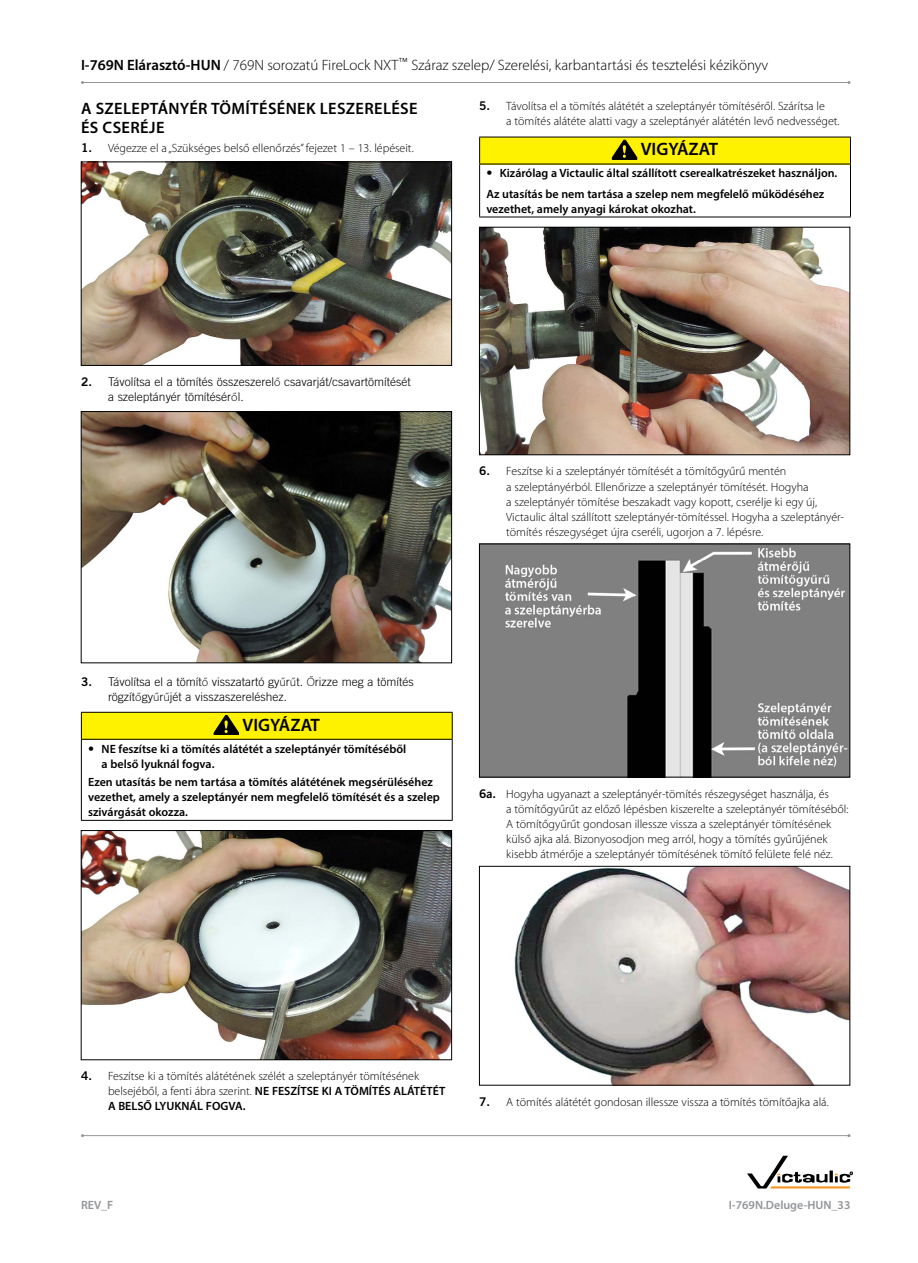
<style>
.page{position:relative;width:918px;height:1263px;background:#fff}
.page>*{position:absolute;margin:0;border:0;box-sizing:border-box;transform-origin:0 0}
.t1{font:600 18px "Myriad Pro";color:#000}
.t2{font:600 16.5px/19.8px "Myriad Pro";letter-spacing:.02em;color:#000}
.t3{font:300 15px "Myriad Pro";color:#000}
.t4{font:300 12px/15px "Myriad Pro";color:#000}
.t5{font:600 12px/15px "Myriad Pro";color:#000}
.t6{font:300 12px/15px "Trade Gothic LT Std";color:#000}
.t7{font:600 12px "Myriad Pro";color:#939598}
.s1{font-weight:600}
.s2{font-family:"Trade Gothic LT Std Bd 2";font-weight:400}
.s3{font-family:"Trade Gothic LT Std";font-weight:300}
.s4{font-family:"Myriad Pro"}
</style>
<div class="page">
<hr style="left:82px;top:82px;width:767px;height:1px;background:#939598">
<img style="left:83px;top:164px;width:367px;height:200px">
<div style="left:81px;top:162px;width:371px;height:204px;border:1px solid #000"></div>
<img style="left:83px;top:413px;width:367px;height:248px">
<div style="left:81px;top:411px;width:371px;height:252px;border:1px solid #000"></div>
<div style="left:81px;top:712px;width:371px;height:27px;background:#fff200"></div>
<hr style="left:81px;top:712px;width:372px;height:1px;background:#000">
<svg style="left:81px;top:713px;width:1px;height:26px"></svg>
<svg style="left:452px;top:713px;width:1px;height:26px"></svg>
<hr style="left:81px;top:739px;width:372px;height:1px;background:#000">
<hr style="left:81px;top:740px;width:1px;height:80px;background:#000">
<hr style="left:452px;top:740px;width:1px;height:80px;background:#000">
<hr style="left:81px;top:820px;width:372px;height:1px;background:#000">
<svg style="left:214px;top:715px;width:25px;height:20px"></svg>
<img style="left:83px;top:832px;width:367px;height:226px">
<div style="left:81px;top:830px;width:371px;height:230px;border:1px solid #000"></div>
<div style="left:480px;top:137px;width:371px;height:27px;background:#fff200"></div>
<hr style="left:479px;top:137px;width:372px;height:1px;background:#000">
<svg style="left:479px;top:137px;width:1px;height:27px"></svg>
<svg style="left:850px;top:137px;width:1px;height:27px"></svg>
<hr style="left:479px;top:164px;width:372px;height:1px;background:#000">
<hr style="left:479px;top:164px;width:1px;height:53px;background:#000">
<hr style="left:850px;top:164px;width:1px;height:53px;background:#000">
<hr style="left:479px;top:217px;width:372px;height:1px;background:#000">
<svg style="left:612px;top:140px;width:25px;height:20px"></svg>
<img style="left:481px;top:229px;width:367px;height:224px">
<div style="left:479px;top:227px;width:371px;height:228px;border:1px solid #000"></div>
<img style="left:481px;top:546px;width:367px;height:229px">
<div style="left:479px;top:544px;width:371px;height:233px;border:1px solid #000"></div>
<img style="left:514px;top:868px;width:334px;height:215px">
<div style="left:479px;top:866px;width:371px;height:219px;border:1px solid #000"></div>
<svg style="left:747px;top:1156px;width:106px;height:32px"></svg>
<hr style="left:83px;top:1135px;width:766px;height:1px;background:#939598">
<p class="t3" style="left:81px;top:57px;width:689px"><span class="s1">I-769N Elárasztó-HUN</span> / 769N sorozatú FireLock NXT<sup>™</sup> Száraz szelep/ Szerelési, karbantartási és tesztelési kézikönyv</p>
<h2 class="t2" style="left:81px;top:98px;width:338px">A SZELEPTÁNYÉR TÖMÍTÉSÉNEK LESZERELÉSE<br>ÉS CSERÉJE</h2>
<p class="t4" style="left:81px;top:140px;width:334px"><span class="s2">1.</span> Végezze el a „Szükséges belső ellenőrzés” fejezet 1 – 13. lépéseit.</p>
<p class="t4" style="left:506px;top:99px;width:335px;text-indent:-27px"><span class="s2">5.</span> Távolítsa el a tömítés alátétét a szeleptányér tömítéséről. Szárítsa le<br>a tömítés alátéte alatti vagy a szeleptányér alátétén levő nedvességet.</p>
<h1 class="t1" style="left:641px;top:138px;width:79px">VIGYÁZAT</h1>
<p class="t5" style="left:486px;top:163px;width:353px;line-height:20.4px"><span class="s3">•</span> Kizárólag a Victaulic által szállított cserealkatrészeket használjon.<br>Az utasítás be nem tartása a szelep nem megfelelő működéséhez</p>
<p class="t5" style="left:486px;top:201px;width:211px">vezethet, amely anyagi károkat okozhat.</p>
<p class="t6" style="left:108px;top:374px;width:304px;text-indent:-27px"><span class="s2">2.</span> Távolítsa el a tömítés összeszerel<span class="s4">ő</span> csavarját/csavartömítését a szeleptányér tömítésér<span class="s4">ő</span>l.</p>
<p class="t4" style="left:506px;top:464px;width:339px;text-indent:-27px"><span class="s2">6.</span> Feszítse ki a szeleptányér tömítését a tömítőgyűrű mentén<br>a szeleptányérból. Ellenőrizze a szeleptányér tömítését. Hogyha<br>a szeleptányér tömítése beszakadt vagy kopott, cserélje ki egy új, Victaulic által szállított szeleptányér-tömítéssel. Hogyha a szeleptányér&shy;tömítés részegységet újra cseréli, ugorjon a 7. lépésre.</p>
<p class="t6" style="left:108px;top:674px;width:307px;text-indent:-27px"><span class="s2">3.</span> Távolítsa el a tömít<span class="s4">ő</span> visszatartó gy<span class="s4">ű</span>r<span class="s4">ű</span>t. <span class="s4">Ő</span>rizze meg a tömítés rögzít<span class="s4">ő</span>gy<span class="s4">ű</span>r<span class="s4">ű</span>jét a visszaszereléshez.</p>
<h1 class="t1" style="left:243px;top:713px;width:79px">VIGYÁZAT</h1>
<p class="t5" style="left:102px;top:741px;width:306px;text-indent:-14px"><span class="s3">•</span> NE feszítse ki a tömítés alátétét a szeleptányér tömítéséből a belső lyuknál fogva.</p>
<p class="t5" style="left:88px;top:774px;width:353px">Ezen utasítás be nem tartása a tömítés alátétének megsérüléséhez vezethet, amely a szeleptányér nem megfelelő tömítését és a szelep szivárgását okozza.</p>
<p class="t4" style="left:506px;top:786px;width:344px;text-indent:-27px"><span class="s2">6a.</span> Hogyha ugyanazt a szeleptányér-tömítés részegységet használja, és<br>a tömítőgyűrűt az előző lépésben kiszerelte a szeleptányér tömítéséből:<br>A tömítőgyűrűt gondosan illessze vissza a szeleptányér tömítésének külső ajka alá. Bizonyosodjon meg arról, hogy a tömítés gyűrűjének kisebb átmérője a szeleptányér tömítésének tömítő felülete felé néz.</p>
<p class="t4" style="left:108px;top:1069px;width:339px;text-indent:-27px"><span class="s2">4.</span> Feszítse ki a tömítés alátétének szélét a szeleptányér tömítésének belsejéből, a fenti ábra szerint. <span class="s1">NE FESZÍTSE KI A TÖMÍTÉS ALÁTÉTÉT<br>A BELSŐ LYUKNÁL FOGVA.</span></p>
<p class="t4" style="left:479px;top:1094px;width:351px"><span class="s2">7.</span> A tömítés alátétét gondosan illessze vissza a tömítés tömítőajka alá.</p>
<p class="t7" style="left:81px;top:1197px;width:34px">REV_F</p>
<p class="t7" style="left:729px;top:1197px;width:123px">I-769N.Deluge-HUN_33</p>
</div>
